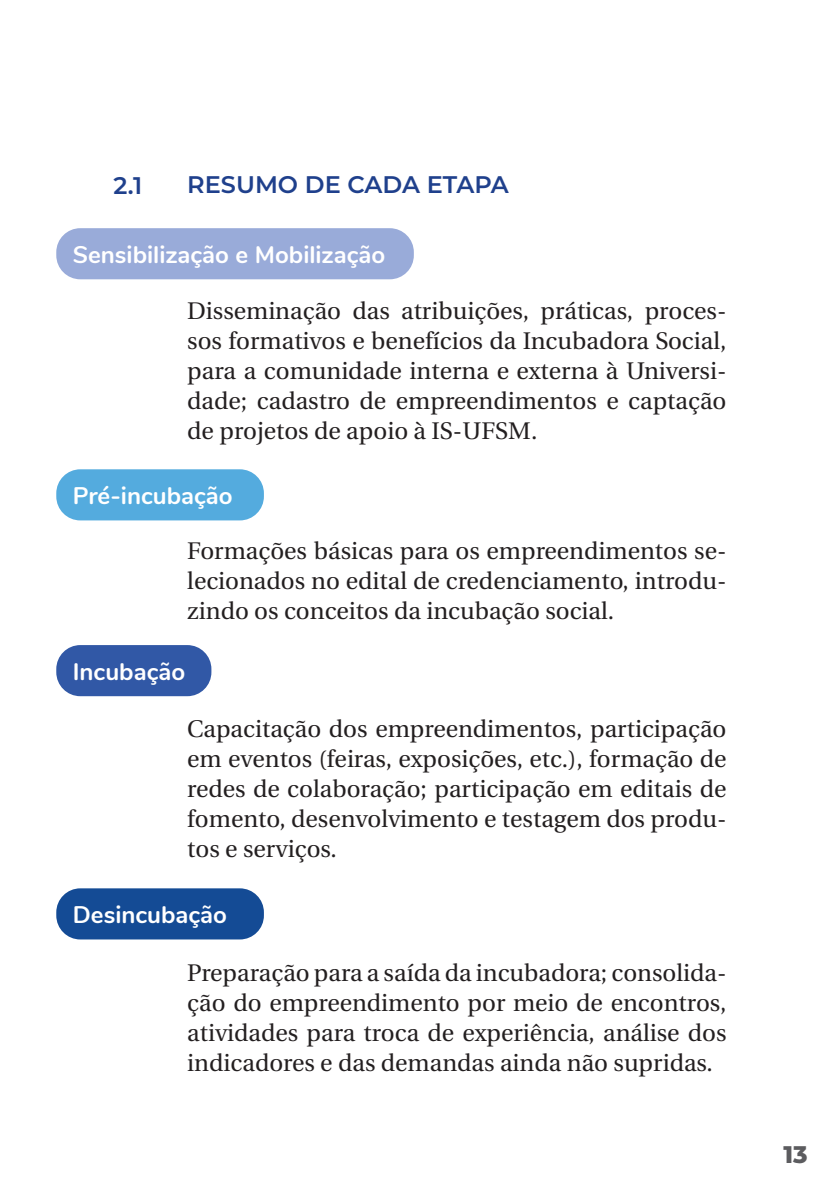
<style>
.page{position:relative;width:840px;height:1191px;background:#fff}
.page>*{position:absolute;margin:0;border:0;box-sizing:border-box;transform-origin:0 0}
.t1{font:24px/30px "Heuristica";color:#231f20;text-align:justify}
.t2{font:700 24px "Nunito";color:#fff}
.Título_-_Seção_1_1{font:600 24px "Montserrat";color:#1f408c}
.t3{font:800 24px "Montserrat";color:#5c5c5f}
</style>
<div class="page">
<div style="left:56px;top:228px;width:357px;height:51px;background:#99abd9;border-radius:24px"></div>
<div style="left:56px;top:645px;width:155px;height:51px;background:#3158a6;border-radius:24px"></div>
<div style="left:56px;top:469px;width:208px;height:51px;background:#54abde;border-radius:24px"></div>
<div style="left:56px;top:888px;width:208px;height:51px;background:#144b95;border-radius:24px"></div>
<p class="Título_-_Seção_1_1" style="left:113px;top:169px;width:30px">2.1</p>
<p class="Título_-_Seção_1_1" style="left:187px;top:168px;width:323px">RESUMO DE CADA ETAPA</p>
<p class="t2" style="left:73px;top:237px;width:314px">Sensibilização e Mobilização</p>
<p class="t1" style="left:187px;top:296px;width:540px">Disseminação das atribuições, práticas, proces&shy;sos formativos e benefícios da Incubadora Social, para a comunidade interna e externa à Universi&shy;dade; cadastro de empreendimentos e captação de projetos de apoio à IS-UFSM.</p>
<p class="t2" style="left:73px;top:478px;width:161px">Pré-incubação</p>
<p class="t1" style="left:187px;top:536px;width:540px">Formações básicas para os empreendimentos se&shy;lecionados no edital de credenciamento, introdu&shy;zindo os conceitos da incubação social.</p>
<p class="t2" style="left:73px;top:654px;width:114px">Incubação</p>
<p class="t1" style="left:187px;top:714px;width:540px">Capacitação dos empreendimentos, participação em eventos (feiras, exposições, etc.), formação de redes de colaboração; participação em editais de fomento, desenvolvimento e testagem dos produ&shy;tos e serviços.</p>
<p class="t2" style="left:73px;top:897px;width:156px">Desincubação</p>
<p class="t1" style="left:187px;top:957px;width:540px">Preparação para a saída da incubadora; consolida&shy;ção do empreendimento por meio de encontros, atividades para troca de experiência, análise dos indicadores e das demandas ainda não supridas.</p>
<p class="t3" style="left:783px;top:1136px;width:26px">13</p>
</div>
